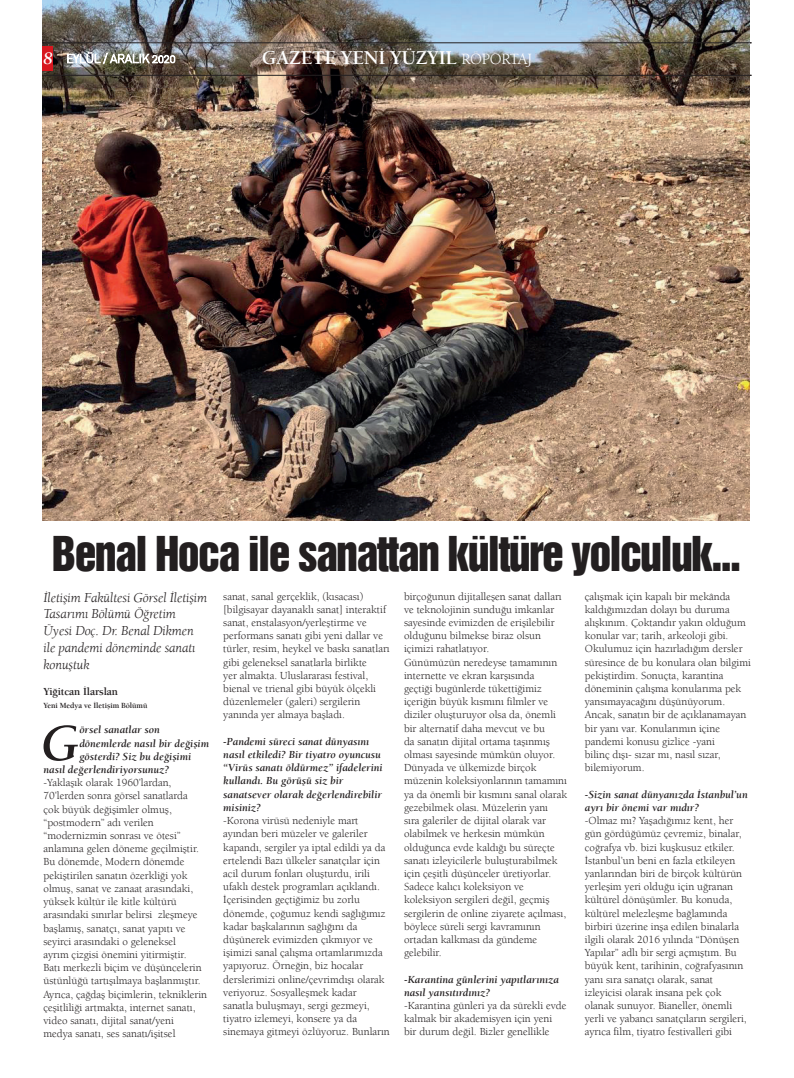
<style>
.page{position:relative;width:794px;height:1078px;background:#fff}
.page>*{position:absolute;margin:0;border:0;box-sizing:border-box;transform-origin:0 0}
.t1{font:italic 700 52.6px "Berkeley Oldstyle";color:#231f20}
.t2{font:44px "Helvetica Inserat";letter-spacing:-.04em;color:#231f20}
.t3{font:700 20px "Berkeley Oldstyle";letter-spacing:-.02em;color:#fff}
.t4{font:italic 700 18px "Berkeley Oldstyle";color:#fff}
.t5{font:italic 14px/16.8px "Berkeley Oldstyle";letter-spacing:-.01em;color:#231f20}
.t6{font:11px/13.2px "Berkeley Oldstyle";color:#231f20}
.t7{font:italic 700 11px/13.2px "Berkeley Oldstyle";color:#231f20}
.t8{font:700 11px "Berkeley Oldstyle";letter-spacing:-.01em;color:#231f20}
.t9{font:700 8px "Berkeley Oldstyle";letter-spacing:-.01em;color:#231f20}
.s1{font-weight:400;font-size:16px}
</style>
<div class="page">
<img style="left:43px;top:0;width:706px;height:520px">
<hr style="left:43px;top:43px;width:708px;height:1px;background:#231f20">
<hr style="left:43px;top:75px;width:708px;height:1px;background:#231f20">
<div style="left:43px;top:46px;width:10px;height:25px;background:#d7171f"></div>
<svg style="left:67px;top:51px;width:109px;height:14px"></svg>
<h3 class="t4" style="left:43px;top:47px;width:11px">8</h3>
<h3 class="t3" style="left:262px;top:45px;width:272px">GAZETE YENİ YÜZYIL <span class="s1">RÖPORTAJ</span></h3>
<h2 class="t2" style="left:52px;top:527px;width:690px">Benal Hoca ile sanattan kültüre yolculuk...</h2>
<p class="t5" style="left:44px;top:588px;width:165px">İletişim Fakültesi Görsel İletişim<br>Tasarımı Bölümü Öğretim<br>Üyesi Doç. Dr. Benal Dikmen ile pandemi döneminde sanatı konuştuk</p>
<p class="t8" style="left:44px;top:685px;width:76px">Yiğitcan İlarslan</p>
<p class="t9" style="left:44px;top:701px;width:105px">Yeni Medya ve İletişim Bölümü</p>
<h1 class="t1" style="left:41px;top:711px;width:39px">G</h1>
<p class="t7" style="left:79px;top:723px;width:82px">örsel sanatlar son</p>
<p class="t6" style="left:223px;top:589px;width:168px">sanat, sanal gerçeklik, (kısacası) [bilgisayar dayanaklı sanat] interaktif sanat, enstalasyon/yerleştirme ve performans sanatı gibi yeni dallar ve türler, resim, heykel ve baskı sanatları gibi geleneksel sanatlarla birlikte<br>yer almakta. Uluslararası festival, bienal ve trienal gibi büyük ölçekli düzenlemeler (galeri) sergilerin yanında yer almaya başladı.</p>
<p class="t7" style="left:223px;top:734px;width:161px">-Pandemi süreci sanat dünyasını nasıl etkiledi? Bir tiyatro oyuncusu “Virüs sanatı öldürmez” ifadelerini kullandı. Bu görüşü siz bir sanatsever olarak değerlendirebilir misiniz?</p>
<p class="t6" style="left:223px;top:813px;width:168px">-Korona virüsü nedeniyle mart ayından beri müzeler ve galeriler kapandı, sergiler ya iptal edildi ya da ertelendi Bazı ülkeler sanatçılar için acil durum fonları oluşturdu, irili ufaklı destek programları açıklandı.<br>İçerisinden geçtiğimiz bu zorlu dönemde, çoğumuz kendi sağlığımız kadar başkalarının sağlığını da düşünerek evimizden çıkmıyor ve işimizi sanal çalışma ortamlarımızda yapıyoruz. Örneğin, biz hocalar derslerimizi online/çevrimdışı olarak veriyoruz. Sosyalleşmek kadar<br>sanatla buluşmayı, sergi gezmeyi, tiyatro izlemeyi, konsere ya da sinemaya gitmeyi özlüyoruz. Bunların</p>
<p class="t6" style="left:404px;top:589px;width:164px">birçoğunun dijitalleşen sanat dalları ve teknolojinin sunduğu imkanlar sayesinde evimizden de erişilebilir olduğunu bilmekse biraz olsun içimizi rahatlatıyor.<br>Günümüzün neredeyse tamamının internette ve ekran karşısında<br>geçtiği bugünlerde tükettiğimiz içeriğin büyük kısmını filmler ve diziler oluşturuyor olsa da, önemli bir alternatif daha mevcut ve bu<br>da sanatın dijital ortama taşınmış olması sayesinde mümkün oluyor.<br>Dünyada ve ülkemizde birçok müzenin koleksiyonlarının tamamını ya da önemli bir kısmını sanal olarak gezebilmek olası. Müzelerin yanı<br>sıra galeriler de dijital olarak var olabilmek ve herkesin mümkün olduğunca evde kaldığı bu süreçte sanatı izleyicilerle buluşturabilmek için çeşitli düşünceler üretiyorlar.<br>Sadece kalıcı koleksiyon ve koleksiyon sergileri değil, geçmiş sergilerin de online ziyarete açılması, böylece süreli sergi kavramının ortadan kalkması da gündeme gelebilir.</p>
<p class="t7" style="left:404px;top:972px;width:156px">-Karantina günlerini yapıtlarınıza nasıl yansıtırdınız?</p>
<p class="t6" style="left:404px;top:998px;width:164px">-Karantina günleri ya da sürekli evde kalmak bir akademisyen için yeni bir durum değil. Bizler genellikle</p>
<p class="t6" style="left:585px;top:589px;width:168px">çalışmak için kapalı bir mekânda kaldığımızdan dolayı bu duruma alışkınım. Çoktandır yakın olduğum konular var; tarih, arkeoloji gibi.<br>Okulumuz için hazırladığım dersler süresince de bu konulara olan bilgimi pekiştirdim. Sonuçta, karantina döneminin çalışma konularıma pek yansımayacağını düşünüyorum.<br>Ancak, sanatın bir de açıklanamayan bir yanı var. Konularımın içine pandemi konusu gizlice -yani<br>bilinç dışı- sızar mı, nasıl sızar, bilemiyorum.</p>
<p class="t7" style="left:585px;top:787px;width:164px">-Sizin sanat dünyanızda İstanbul’un ayrı bir önemi var mıdır?</p>
<p class="t6" style="left:585px;top:813px;width:163px">-Olmaz mı? Yaşadığımız kent, her gün gördüğümüz çevremiz, binalar, coğrafya vb. bizi kuşkusuz etkiler.<br>İstanbul’un beni en fazla etkileyen yanlarından biri de birçok kültürün yerleşim yeri olduğu için uğranan kültürel dönüşümler. Bu konuda, kültürel melezleşme bağlamında birbiri üzerine inşa edilen binalarla ilgili olarak 2016 yılında “Dönüşen Yapılar” adlı bir sergi açmıştım. Bu büyük kent, tarihinin, coğrafyasının yanı sıra sanatçı olarak, sanat izleyicisi olarak insana pek çok olanak sunuyor. Bianeller, önemli yerli ve yabancı sanatçıların sergileri, ayrıca film, tiyatro festivalleri gibi</p>
<p class="t7" style="left:79px;top:736px;width:131px">dönemlerde nasıl bir değişim</p>
<p class="t7" style="left:79px;top:749px;width:113px">gösterdi? Siz bu değişimi</p>
<p class="t7" style="left:44px;top:762px;width:127px">nasıl değerlendiriyorsunuz?</p>
<p class="t6" style="left:44px;top:775px;width:165px">-Yaklaşık olarak 1960’lardan, 70’lerden sonra görsel sanatlarda<br>çok büyük değişimler olmuş, “postmodern” adı verilen “modernizmin sonrası ve ötesi” anlamına gelen döneme geçilmiştir.<br>Bu dönemde, Modern dönemde pekiştirilen sanatın özerkliği yok olmuş, sanat ve zanaat arasındaki, yüksek kültür ile kitle kültürü arasındaki sınırlar belirsi zleşmeye başlamış, sanatçı, sanat yapıtı ve seyirci arasındaki o geleneksel<br>ayrım çizgisi önemini yitirmiştir.<br>Batı merkezli biçim ve düşüncelerin üstünlüğü tartışılmaya başlanmıştır.<br>Ayrıca, çağdaş biçimlerin, tekniklerin çeşitliliği artmakta, internet sanatı, video sanatı, dijital sanat/yeni<br>medya sanatı, ses sanatı/işitsel</p>
</div>
